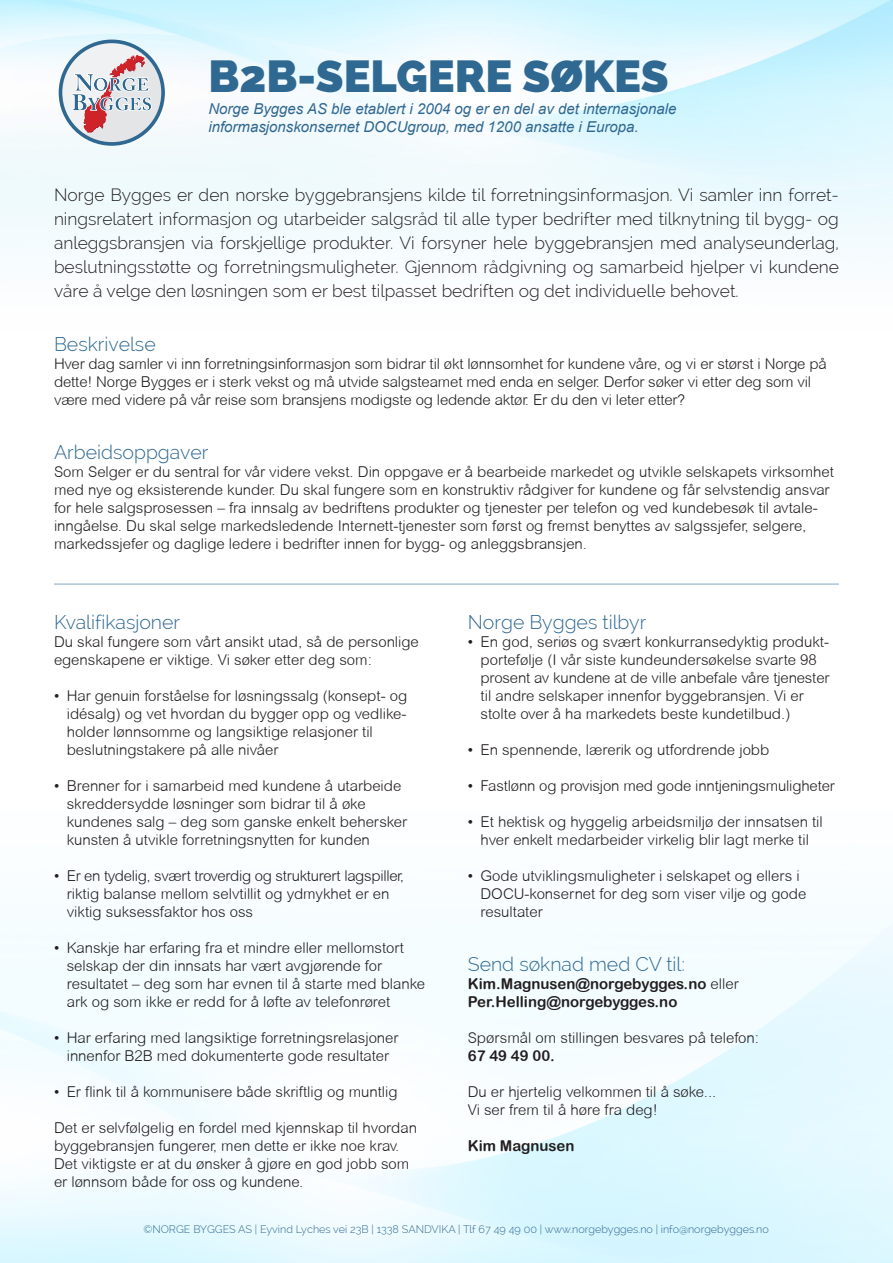
<style>
.page{position:relative;width:893px;height:1263px;background:#fff}
.page>*{position:absolute;margin:0;border:0;box-sizing:border-box;transform-origin:0 0}
.t1{font:800 45px "Raleway";color:#2f6891}
.t2{font:300 19.5px "Raleway";color:#2f6891}
.t3{font:300 17.4px/24px "Raleway";color:#231f20;text-align:justify}
.t4{font:300 15px/18px "Arial Rounded MT";color:#231f20}
.t5{font:italic 15px/18px "Arial";color:#2f6891}
.t6{font:15px "Arial Rounded MT Bold";color:#231f20}
.text_i_sidfot{font:300 10.8px "Raleway";color:#2f6891}
.s1{font-family:"Arial Rounded MT";font-weight:300}
</style>
<div class="page">
<hr style="left:54px;top:584px;width:785px;height:1px;background:#2f6891">
<svg style="left:59px;top:40px;width:107px;height:107px"></svg>
<p class="t1" style="left:208px;top:50px;width:462px">B2B-SELGERE SØKES</p>
<p class="t5" style="left:208px;top:100px;width:470px">Norge Bygges AS ble etablert i 2004 og er en del av det internasjonale informasjonskonsernet DOCUgroup, med 1200 ansatte i Europa.</p>
<p class="t3" style="left:54px;top:182px;width:786px">Norge Bygges er den norske byggebransjens kilde til forretningsinformasjon. Vi samler inn forret&shy;ningsrelatert informasjon og utarbeider salgsråd til alle typer bedrifter med tilknytning til bygg- og anleggsbransjen via forskjellige produkter. Vi forsyner hele byggebransjen med analyseunderlag, beslutningsstøtte og forretningsmuligheter. Gjennom rådgivning og samarbeid hjelper vi kundene våre å velge den løsningen som er best tilpasset bedriften og det individuelle behovet.</p>
<p class="t2" style="left:54px;top:333px;width:103px">Beskrivelse</p>
<p class="t4" style="left:54px;top:355px;width:774px">Hver dag samler vi inn forretningsinformasjon som bidrar til økt lønnsomhet for kundene våre, og vi er størst i Norge på dette! Norge Bygges er i sterk vekst og må utvide salgsteamet med enda en selger. Derfor søker vi etter deg som vil være med videre på vår reise som bransjens modigste og ledende aktør. Er du den vi leter etter?</p>
<p class="t2" style="left:54px;top:441px;width:156px">Arbeidsoppgaver</p>
<p class="t4" style="left:54px;top:463px;width:781px">Som Selger er du sentral for vår videre vekst. Din oppgave er å bearbeide markedet og utvikle selskapets virksomhet med nye og eksisterende kunder. Du skal fungere som en konstruktiv rådgiver for kundene og får selvstendig ansvar for hele salgsprosessen – fra innsalg av bedriftens produkter og tjenester per telefon og ved kundebesøk til avtale&shy;inngåelse. Du skal selge markedsledende Internett-tjenester som først og fremst benyttes av salgssjefer, selgere, markedssjefer og daglige ledere i bedrifter innen for bygg- og anleggsbransjen.</p>
<p class="t2" style="left:54px;top:610px;width:128px">Kvalifikasjoner</p>
<p class="t4" style="left:54px;top:632px;width:366px">Du skal fungere som vårt ansikt utad, så de personlige egenskapene er viktige. Vi søker etter deg som:</p>
<p class="t4" style="left:67px;top:686px;width:342px;text-indent:-13px">• Har genuin forståelse for løsningssalg (konsept- og idésalg) og vet hvordan du bygger opp og vedlike&shy;holder lønnsomme og langsiktige relasjoner til beslutningstakere på alle nivåer</p>
<p class="t4" style="left:67px;top:776px;width:342px;text-indent:-13px">• Brenner for i samarbeid med kundene å utarbeide skreddersydde løsninger som bidrar til å øke kundenes salg – deg som ganske enkelt behersker kunsten å utvikle forretningsnytten for kunden</p>
<p class="t4" style="left:67px;top:866px;width:339px;text-indent:-13px">• Er en tydelig, svært troverdig og strukturert lagspiller, riktig balanse mellom selvtillit og ydmykhet er en viktig suksessfaktor hos oss</p>
<p class="t4" style="left:67px;top:938px;width:360px;text-indent:-13px">• Kanskje har erfaring fra et mindre eller mellomstort selskap der din innsats har vært avgjørende for resultatet – deg som har evnen til å starte med blanke ark og som ikke er redd for å løfte av telefonrøret</p>
<p class="t4" style="left:54px;top:1028px;width:346px;text-align:center">• Har erfaring med langsiktige forretningsrelasjoner innenfor B2B med dokumenterte gode resultater</p>
<p class="t4" style="left:54px;top:1082px;width:345px">• Er flink til å kommunisere både skriftlig og muntlig</p>
<p class="t4" style="left:54px;top:1118px;width:365px">Det er selvfølgelig en fordel med kjennskap til hvordan byggebransjen fungerer, men dette er ikke noe krav.<br>Det viktigste er at du ønsker å gjøre en god jobb som er lønnsom både for oss og kundene.</p>
<p class="t2" style="left:468px;top:610px;width:180px">Norge Bygges tilbyr</p>
<p class="t4" style="left:480px;top:632px;width:350px;text-indent:-13px">• En god, seriøs og svært konkurransedyktig produkt&shy;portefølje (I vår siste kundeundersøkelse svarte 98 prosent av kundene at de ville anbefale våre tjenester til andre selskaper innenfor byggebransjen. Vi er stolte over å ha markedets beste kundetilbud.)</p>
<p class="t4" style="left:468px;top:740px;width:303px">• En spennende, lærerik og utfordrende jobb</p>
<p class="t4" style="left:468px;top:776px;width:369px">• Fastlønn og provisjon med gode inntjeningsmuligheter</p>
<p class="t4" style="left:468px;top:812px;width:357px;text-align:center">• Et hektisk og hyggelig arbeidsmiljø der innsatsen til hver enkelt medarbeider virkelig blir lagt merke til</p>
<p class="t4" style="left:480px;top:866px;width:327px;text-indent:-13px">• Gode utviklingsmuligheter i selskapet og ellers i<br>DOCU-konsernet for deg som viser vilje og gode resultater</p>
<p class="t2" style="left:468px;top:952px;width:219px">Send søknad med CV til:</p>
<p class="t6" style="left:468px;top:974px;width:272px">Kim.Magnusen@norgebygges.no <span class="s1">eller</span></p>
<p class="t6" style="left:468px;top:992px;width:211px">Per.Helling@norgebygges.no</p>
<p class="t4" style="left:468px;top:1028px;width:293px">Spørsmål om stillingen besvares på telefon:</p>
<p class="t6" style="left:468px;top:1046px;width:89px">67 49 49 00.</p>
<p class="t4" style="left:468px;top:1082px;width:250px">Du er hjertelig velkommen til å søke...</p>
<p class="t4" style="left:468px;top:1100px;width:192px">Vi ser frem til å høre fra deg!</p>
<p class="t6" style="left:468px;top:1136px;width:108px">Kim Magnusen</p>
<p class="text_i_sidfot" style="left:143px;top:1223px;width:627px">©NORGE BYGGES AS | Eyvind Lyches vei 23B | 1338 SANDVIKA | Tlf 67 49 49 00 | www.norgebygges.no | info@norgebygges.no</p>
</div>
